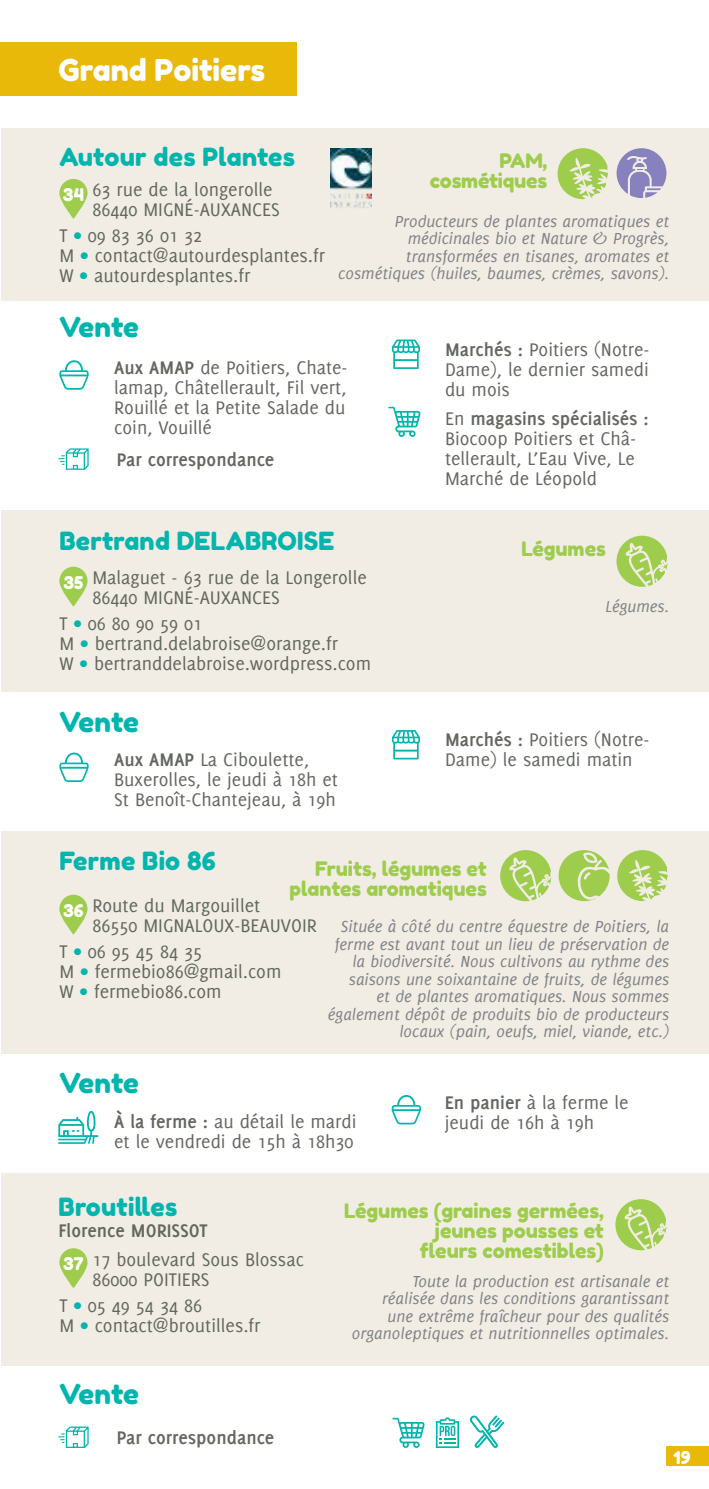
<style>
.page{position:relative;width:709px;height:1489px;background:#fff}
.page>*{position:absolute;margin:0;border:0;box-sizing:border-box;transform-origin:0 0}
.t1{font:30px "Fredoka One";color:#fff}
.t2{font:27.5px "Fredoka One";letter-spacing:-.005em;color:#00b5ad}
.t3{font:25px "Fredoka One";letter-spacing:.01em;color:#00b5ad}
.t4{font:20px/20px "Delicious";color:#62675f}
.t5{font:20px/20px "Fredoka One";color:#9ecc4c;text-align:right}
.t6{font:700 20px "Delicious";color:#62675f}
.t7{font:italic 17.5px/17.5px "Delicious";color:#808285;text-align:right}
.t8{font:17.5px "Fredoka One";letter-spacing:.01em;color:#fff}
.s1{color:#00b5ad}
.s2{font-weight:700}
</style>
<div class="page">
<div style="left:666px;top:1446px;width:43px;height:19px;background:#e8b909"></div>
<div style="left:1px;top:1172px;width:708px;height:193px;background:#f1ede4"></div>
<hr style="left:0;top:128px;width:1px;height:288px;background:#e4dcca">
<hr style="left:0;top:683px;width:1px;height:201px;background:#e4dcca">
<div style="left:1px;top:43px;width:296px;height:53px;background:#e8b909"></div>
<div style="left:1px;top:510px;width:708px;height:182px;background:#f1ede4"></div>
<svg style="left:392px;top:339px;width:28px;height:30px"></svg>
<svg style="left:392px;top:730px;width:28px;height:29px"></svg>
<svg style="left:388px;top:407px;width:32px;height:30px"></svg>
<svg style="left:58px;top:1110px;width:40px;height:33px"></svg>
<div style="left:1px;top:127px;width:708px;height:173px;background:#f1ede4"></div>
<div style="left:1px;top:830px;width:708px;height:223px;background:#f1ede4"></div>
<svg style="left:392px;top:1417px;width:32px;height:30px"></svg>
<svg style="left:59px;top:179px;width:28px;height:40px"></svg>
<svg style="left:59px;top:566px;width:28px;height:40px"></svg>
<svg style="left:59px;top:894px;width:28px;height:40px"></svg>
<svg style="left:59px;top:1248px;width:28px;height:40px"></svg>
<svg style="left:615px;top:1199px;width:51px;height:51px"></svg>
<svg style="left:59px;top:360px;width:30px;height:30px"></svg>
<svg style="left:59px;top:752px;width:30px;height:30px"></svg>
<svg style="left:392px;top:1095px;width:29px;height:29px"></svg>
<svg style="left:616px;top:535px;width:51px;height:51px"></svg>
<svg style="left:58px;top:448px;width:31px;height:22px"></svg>
<svg style="left:58px;top:1426px;width:31px;height:21px"></svg>
<svg style="left:500px;top:850px;width:51px;height:51px"></svg>
<svg style="left:558px;top:850px;width:51px;height:51px"></svg>
<svg style="left:470px;top:1415px;width:34px;height:32px"></svg>
<svg style="left:616px;top:148px;width:50px;height:50px"></svg>
<svg style="left:557px;top:148px;width:51px;height:51px"></svg>
<svg style="left:617px;top:850px;width:51px;height:51px"></svg>
<svg style="left:436px;top:1417px;width:23px;height:30px"></svg>
<img style="left:331px;top:149px;width:40px;height:60px">
<p class="t1" style="left:59px;top:52px;width:208px">Grand Poitiers</p>
<p class="t3" style="left:59px;top:142px;width:237px">Autour des Plantes</p>
<p class="t8" style="left:63px;top:184px;width:23px">34</p>
<p class="t4" style="left:92px;top:179px;width:189px">63 rue de la longerolle<br>86440 MIGNÉ-AUXANCES</p>
<p class="t4" style="left:59px;top:225px;width:267px">T <span class="s1">•</span> 09 83 36 01 32<br>M <span class="s1">•</span> contact@autourdesplantes.fr<br>W <span class="s1">•</span> autourdesplantes.fr</p>
<p class="t2" style="left:59px;top:310px;width:81px">Vente</p>
<p class="t5" style="left:430px;top:150px;width:119px">PAM, cosmétiques</p>
<p class="t7" style="left:338px;top:212px;width:332px">Producteurs de plantes aromatiques et médicinales bio et Nature &amp; Progrès, transformées en tisanes, aromates et cosmétiques (huiles, baumes, crèmes, savons).</p>
<p class="t4" style="left:114px;top:357px;width:235px;text-align:justify"><span class="s2">Aux AMAP</span> de Poitiers, Chate&shy;lamap, Châtellerault, Fil vert, Rouillé et la Petite Salade du coin, Vouillé</p>
<p class="t6" style="left:117px;top:448px;width:159px">Par correspondance</p>
<p class="t3" style="left:59px;top:525px;width:276px">Bertrand DELABROISE</p>
<p class="t8" style="left:63px;top:572px;width:22px">35</p>
<p class="t4" style="left:92px;top:567px;width:276px">Malaguet - 63 rue de la Longerolle<br>86440 MIGNÉ-AUXANCES</p>
<p class="t4" style="left:59px;top:613px;width:313px">T <span class="s1">•</span> 06 80 90 59 01<br>M <span class="s1">•</span> bertrand.delabroise@orange.fr<br>W <span class="s1">•</span> bertranddelabroise.wordpress.com</p>
<p class="t2" style="left:59px;top:705px;width:81px">Vente</p>
<p class="t4" style="left:114px;top:749px;width:225px"><span class="s2">Aux AMAP</span> La Ciboulette,<br>Buxerolles, le jeudi à 18h et<br>St Benoît-Chantejeau, à 19h</p>
<p class="t4" style="left:445px;top:339px;width:206px;text-align:justify"><span class="s2">Marchés :</span> Poitiers (Notre-Dame), le dernier samedi du mois</p>
<p class="t4" style="left:445px;top:408px;width:205px">En <span class="s2">magasins spécialisés :<br></span>Biocoop Poitiers et Châ&shy;tellerault, L’Eau Vive, Le<br>Marché de Léopold</p>
<p class="t5" style="left:521px;top:538px;width:86px">Légumes</p>
<p class="t7" style="left:605px;top:597px;width:65px">Légumes.</p>
<p class="t4" style="left:445px;top:729px;width:206px"><span class="s2">Marchés :</span> Poitiers (Notre-<br>Dame) le samedi matin</p>
<p class="t3" style="left:59px;top:845px;width:158px">Ferme Bio 86</p>
<p class="t5" style="left:289px;top:858px;width:199px">Fruits, légumes et plantes aromatiques</p>
<p class="t4" style="left:92px;top:895px;width:226px">Route du Margouillet<br>86550 MIGNALOUX-BEAUVOIR</p>
<p class="t8" style="left:63px;top:899px;width:22px">36</p>
<p class="t7" style="left:328px;top:917px;width:343px">Située à côté du centre équestre de Poitiers, la ferme est avant tout un lieu de préservation de la biodiversité. Nous cultivons au rythme des saisons une soixantaine de fruits, de légumes<br>et de plantes aromatiques. Nous sommes également dépôt de produits bio de producteurs locaux (pain, oeufs, miel, viande, etc.)</p>
<p class="t4" style="left:59px;top:941px;width:223px">T <span class="s1">•</span> 06 95 45 84 35<br>M <span class="s1">•</span> fermebio86@gmail.com<br>W <span class="s1">•</span> fermebio86.com</p>
<p class="t2" style="left:59px;top:1066px;width:81px">Vente</p>
<p class="t4" style="left:114px;top:1111px;width:244px"><span class="s2">À la ferme :</span> au détail le mardi et le vendredi de 15h à 18h30</p>
<p class="t4" style="left:445px;top:1091px;width:185px"><span class="s2">En panier</span> à la ferme le jeudi de 16h à 19h</p>
<p class="t3" style="left:59px;top:1191px;width:120px">Broutilles</p>
<p class="t6" style="left:58px;top:1219px;width:151px">Florence MORISSOT</p>
<p class="t8" style="left:63px;top:1253px;width:22px">37</p>
<p class="t4" style="left:92px;top:1248px;width:213px">17 boulevard Sous Blossac<br>86000 POITIERS</p>
<p class="t4" style="left:59px;top:1294px;width:203px">T <span class="s1">•</span> 05 49 54 34 86<br>M <span class="s1">•</span> contact@broutilles.fr</p>
<p class="t2" style="left:59px;top:1377px;width:81px">Vente</p>
<p class="t6" style="left:117px;top:1426px;width:159px">Par correspondance</p>
<p class="t5" style="left:344px;top:1200px;width:261px">Légumes (graines germées, jeunes pousses et<br>fleurs comestibles)</p>
<p class="t7" style="left:352px;top:1271px;width:319px">Toute la production est artisanale et<br>réalisée dans les conditions garantissant<br>une extrême fraîcheur pour des qualités organoleptiques et nutritionnelles optimales.</p>
<p class="t8" style="left:673px;top:1446px;width:19px">19</p>
</div>
